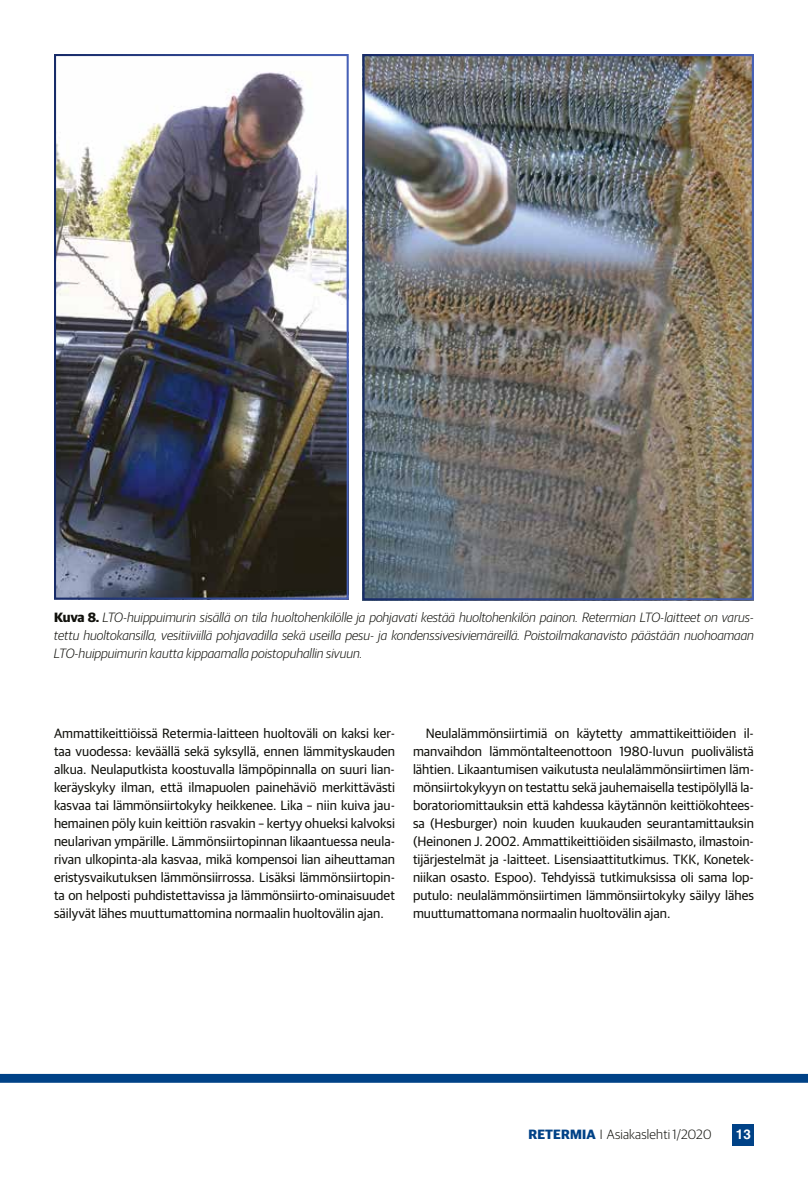
<style>
.page{position:relative;width:808px;height:1178px;background:#fff}
.page>*{position:absolute;margin:0;border:0;box-sizing:border-box;transform-origin:0 0}
.t1{font:13.5px/18px "Guardian Sans";color:#12120d;text-align:justify}
.t2{font:italic 300 13.5px/18px "Guardian Sans";color:#12120d;text-align:justify}
.t3{font:300 13.5px "Guardian Sans";letter-spacing:.015em;color:#12120d}
.t4{font:700 13.5px "Helvetica";color:#fff}
.s1{font-weight:700;font-style:normal}
.s2{font-weight:700;color:#004287}
</style>
<div class="page">
<div style="left:733px;top:1124px;width:21px;height:21px;background:#004287"></div>
<svg style="left:0;top:1074px;width:808px;height:9px;background:#054689"></svg>
<img style="left:57px;top:72px;width:289px;height:525px">
<img style="left:365px;top:57px;width:386px;height:540px">
<p class="t2" style="left:54px;top:607px;width:701px"><span class="s1">Kuva 8.</span> LTO-huippuimurin sisällä on tila huoltohenkilölle ja pohjavati kestää huoltohenkilön painon. Retermian LTO-laitteet on varus&shy;tettu huoltokansilla, vesitiiviillä pohjavadilla sekä useilla pesu- ja kondenssivesiviemäreillä. Poistoilmakanavisto päästään nuohoamaan LTO-huippuimurin kautta kippaamalla poistopuhallin sivuun.</p>
<p class="t1" style="left:54px;top:723px;width:342px">Ammattikeittiöissä Retermia-laitteen huoltoväli on kaksi ker&shy;taa vuodessa: keväällä sekä syksyllä, ennen lämmityskauden alkua. Neulaputkista koostuvalla lämpöpinnalla on suuri lian&shy;keräyskyky ilman, että ilmapuolen painehäviö merkittävästi kasvaa tai lämmönsiirtokyky heikkenee. Lika – niin kuiva jau&shy;hemainen pöly kuin keittiön rasvakin – kertyy ohueksi kalvoksi neularivan ympärille. Lämmönsiirtopinnan likaantuessa neula&shy;rivan ulkopinta-ala kasvaa, mikä kompensoi lian aiheuttaman eristysvaikutuksen lämmönsiirrossa. Lisäksi lämmönsiirtopin&shy;ta on helposti puhdistettavissa ja lämmönsiirto-ominaisuudet säilyvät lähes muuttumattomina normaalin huoltovälin ajan.</p>
<p class="t1" style="left:413px;top:723px;width:342px;text-indent:13px">Neulalämmönsiirtimiä on käytetty ammattikeittiöiden il&shy;manvaihdon lämmöntalteenottoon 1980-luvun puolivälistä lähtien. Likaantumisen vaikutusta neulalämmönsiirtimen läm&shy;mönsiirtokykyyn on testattu sekä jauhemaisella testipölyllä la&shy;boratoriomittauksin että kahdessa käytännön keittiökohtees&shy;sa (Hesburger) noin kuuden kuukauden seurantamittauksin (Heinonen J. 2002. Ammattikeittiöiden sisäilmasto, ilmastoin&shy;tijärjestelmät ja -laitteet. Lisensiaattitutkimus. TKK, Konetek&shy;niikan osasto. Espoo). Tehdyissä tutkimuksissa oli sama lop&shy;putulo: neulalämmönsiirtimen lämmönsiirtokyky säilyy lähes muuttumattomana normaalin huoltovälin ajan.</p>
<p class="t3" style="left:528px;top:1125px;width:184px"><span class="s2">RETERMIA</span> I Asiakaslehti 1/2020</p>
<p class="t4" style="left:736px;top:1126px;width:17px">13</p>
</div>
